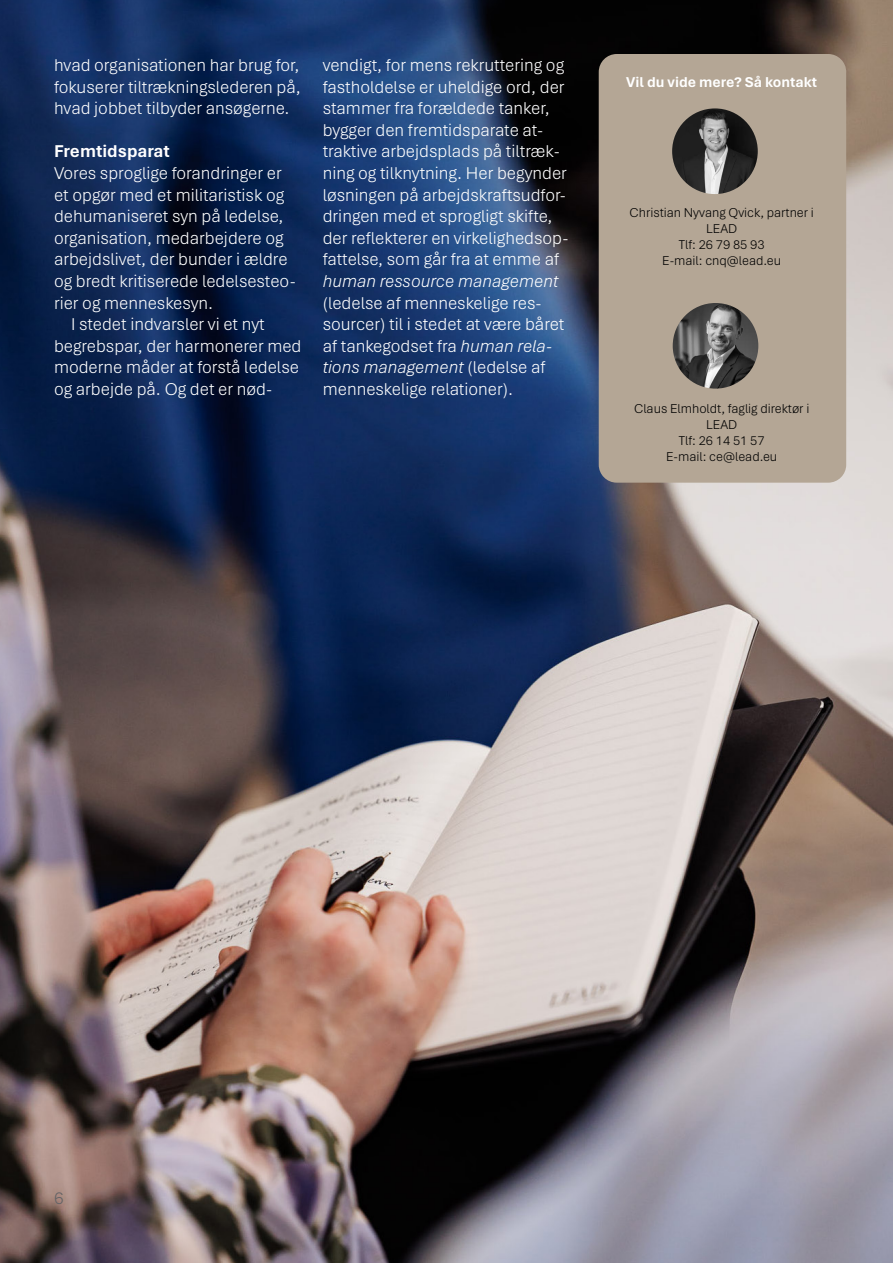
<style>
.page{position:relative;width:893px;height:1263px;background:#fff}
.page>*{position:absolute;margin:0;border:0;box-sizing:border-box;transform-origin:0 0}
.t1{font:300 18px/21.6px "Aptos";color:#fff}
.t2{font:700 18px "Aptos";color:#fff}
.t3{font:300 18px "Aptos";color:#636366}
.t4{font:700 15px "Aptos";color:#fff}
.t5{font:300 13.5px/16.2px "Aptos";color:#000;text-align:center}
.s1{font-style:italic}
</style>
<div class="page">
<img style="left:0;top:0;width:893px;height:1263px">
<div style="left:599px;top:54px;width:247px;height:429px;background:#b4a695;border-radius:18px"></div>
<img style="left:672px;top:108px;width:86px;height:86px;border-radius:43px">
<img style="left:673px;top:303px;width:85px;height:86px;border-radius:43px">
<p class="t1" style="left:54px;top:53px;width:248px;text-align:justify">hvad organisationen har brug for, fokuserer tiltrækningslederen på, hvad jobbet tilbyder ansøgerne.</p>
<p class="t2" style="left:54px;top:139px;width:117px">Fremtidsparat</p>
<p class="t1" style="left:54px;top:161px;width:243px">Vores sproglige forandringer er et opgør med et militaristisk og dehumaniseret syn på ledelse, organisation, medarbejdere og arbejdslivet, der bunder i ældre og bredt kritiserede ledelsesteo&shy;rier og menneskesyn.</p>
<p class="t1" style="left:54px;top:313px;width:249px;text-indent:17px">I stedet indvarsler vi et nyt begrebspar, der harmonerer med moderne måder at forstå ledelse og arbejde på. Og det er nød-</p>
<p class="t1" style="left:323px;top:53px;width:247px">vendigt, for mens rekruttering og fastholdelse er uheldige ord, der stammer fra forældede tanker, bygger den fremtidsparate at&shy;traktive arbejdsplads på tiltræk&shy;ning og tilknytning. Her begynder løsningen på arbejdskraftsudfor&shy;dringen med et sprogligt skifte, der reflekterer en virkelighedsop&shy;fattelse, som går fra at emme af <span class="s1">human ressource management </span>(ledelse af menneskelige res&shy;sourcer) til i stedet at være båret af tankegodset fra <span class="s1">human rela&shy;tions management</span> (ledelse af menneskelige relationer).</p>
<p class="t4" style="left:626px;top:72px;width:192px">Vil du vide mere? Så kontakt</p>
<p class="t5" style="left:630px;top:204px;width:186px">Christian Nyvang Qvick, partner i<br>LEAD</p>
<p class="t5" style="left:679px;top:236px;width:87px">Tlf: 26 79 85 93</p>
<p class="t5" style="left:662px;top:252px;width:120px">E-mail: cnq@lead.eu</p>
<p class="t5" style="left:634px;top:399px;width:177px">Claus Elmholdt, faglig direktør i<br>LEAD</p>
<p class="t5" style="left:679px;top:432px;width:87px">Tlf: 26 14 51 57</p>
<p class="t5" style="left:666px;top:448px;width:113px">E-mail: ce@lead.eu</p>
<p class="t3" style="left:54px;top:1186px;width:11px">6</p>
</div>
